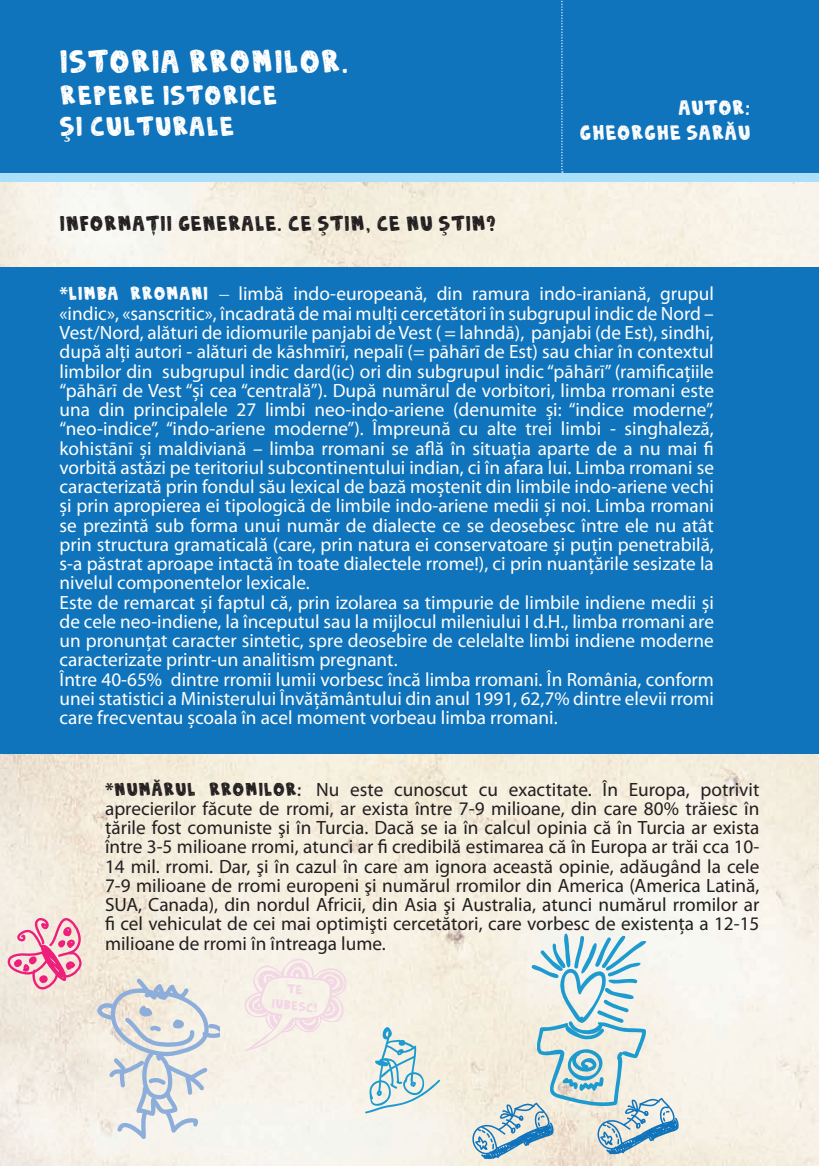
<style>
.page{position:relative;width:819px;height:1166px;background:#fff}
.page>*{position:absolute;margin:0;border:0;box-sizing:border-box;transform-origin:0 0}
.t1{font:33.25px "DENNE Sketchy";color:#fff}
.t2{font:28px/31.5px "DENNE Sketchy";color:#fff}
.t3{font:21.88px "DENNE Sketchy";color:#231f20}
.t4{font:21.35px/25.6px "DENNE Sketchy";color:#fff;text-align:right}
.t5{font:19.25px/19.2px "Myriad Pro";color:#fff}
.t6{font:19.25px/19.2px "Myriad Pro";color:#231f20;text-align:justify}
.t7{font:13.47px/16.1px "DENNE Sketchy";color:#f3d6e6;text-align:center}
.s1{font-weight:700}
.s2{font-family:"DENNE Sketchy"}
.s3{font-family:"Times New Roman"}
</style>
<div class="page">
<img style="left:0;top:182px;width:819px;height:984px">
<div style="left:0;top:268px;width:819px;height:486px;background:#1074bc"></div>
<svg style="left:7px;top:917px;width:75px;height:72px;background:#f0aec0"></svg>
<svg style="left:97px;top:978px;width:123px;height:161px;background:#dee0e1"></svg>
<svg style="left:244px;top:885px;width:435px;height:281px;background:#e7e9e2"></svg>
<div style="left:0;top:171px;width:819px;height:11px;background:#aae0f9"></div>
<div style="left:0;top:0;width:819px;height:173px;background:#1074bc"></div>
<svg style="left:561px;top:0;width:2px;height:173px"></svg>
<h1 class="t1" style="left:60px;top:49px;width:292px">ISTORIA RROMILOR.</h1>
<h2 class="t2" style="left:60px;top:82px;width:219px">REPERE ISTORICE<br>ŞI CULTURALE</h2>
<p class="t3" style="left:60px;top:215px;width:437px">INFORMAŢII GENERALE. CE ŞTIM, CE NU ŞTIM?</p>
<p class="t4" style="left:579px;top:96px;width:173px">AUTOR:<br>GHEORGHE SARĂU</p>
<p class="t5" style="left:60px;top:286px;width:656px"><span class="s1">*</span><span class="s2">LIMBA RROMANI</span> <span class="s3">–</span> limbă indo-europeană, din ramura indo-iraniană, grupul «indic», «sanscritic», încadrată de mai mulţi cercetători în subgrupul indic de Nord – Vest/Nord, alături de idiomurile panjabi de Vest ( = lahndā), panjabi (de Est), sindhi, după alţi autori - alături de kāshmīrī, nepalī (= pāhārī de Est) sau chiar în contextul limbilor din subgrupul indic dard(ic) ori din subgrupul indic “pāhārī” (ramificaţiile “pāhārī de Vest “și cea “centrală”). După numărul de vorbitori, limba rromani este una din principalele 27 limbi neo-indo-ariene (denumite și: “indice moderne”, “neo-indice”, “indo-ariene moderne”). Împreună cu alte trei limbi - singhaleză, kohistānī și maldiviană – limba rromani se află în situaţia aparte de a nu mai fi vorbită astăzi pe teritoriul subcontinentului indian, ci în afara lui. Limba rromani se caracterizată prin fondul său lexical de bază moștenit din limbile indo-ariene vechi și prin apropierea ei tipologică de limbile indo-ariene medii și noi. Limba rromani se prezintă sub forma unui număr de dialecte ce se deosebesc între ele nu atât prin structura gramaticală (care, prin natura ei conservatoare și puţin penetrabilă, s-a păstrat aproape intactă în toate dialectele rrome!), ci prin nuanţările sesizate la nivelul componentelor lexicale.<br>Este de remarcat și faptul că, prin izolarea sa timpurie de limbile indiene medii și de cele neo-indiene, la începutul sau la mijlocul mileniului I d.H., limba rromani are un pronunţat caracter sintetic, spre deosebire de celelalte limbi indiene moderne caracterizate printr-un analitism pregnant.<br>Între 40-65% dintre rromii lumii vorbesc încă limba rromani. În România, conform unei statistici a Ministerului Învăţământului din anul 1991, 62,7% dintre elevii rromi care frecventau școala în acel moment vorbeau limba rromani.</p>
<p class="t6" style="left:105px;top:781px;width:656px"><span class="s1">*</span><span class="s2">NUMĂRUL RROMILOR:</span> Nu este cunoscut cu exactitate. În Europa, potrivit aprecierilor făcute de rromi, ar exista între 7-9 milioane, din care 80% trăiesc în ţările fost comuniste şi în Turcia. Dacă se ia în calcul opinia că în Turcia ar exista între 3-5 milioane rromi, atunci ar fi credibilă estimarea că în Europa ar trăi cca 10- 14 mil. rromi. Dar, şi în cazul în care am ignora această opinie, adăugând la cele 7-9 milioane de rromi europeni şi numărul rromilor din America (America Latină, SUA, Canada), din nordul Africii, din Asia şi Australia, atunci numărul rromilor ar fi cel vehiculat de cei mai optimişti cercetători, care vorbesc de existenţa a 12-15 milioane de rromi în întreaga lume.</p>
<p class="t7" style="left:274px;top:980px;width:48px;rotate:6deg">TE<br>IUBESC!</p>
</div>
